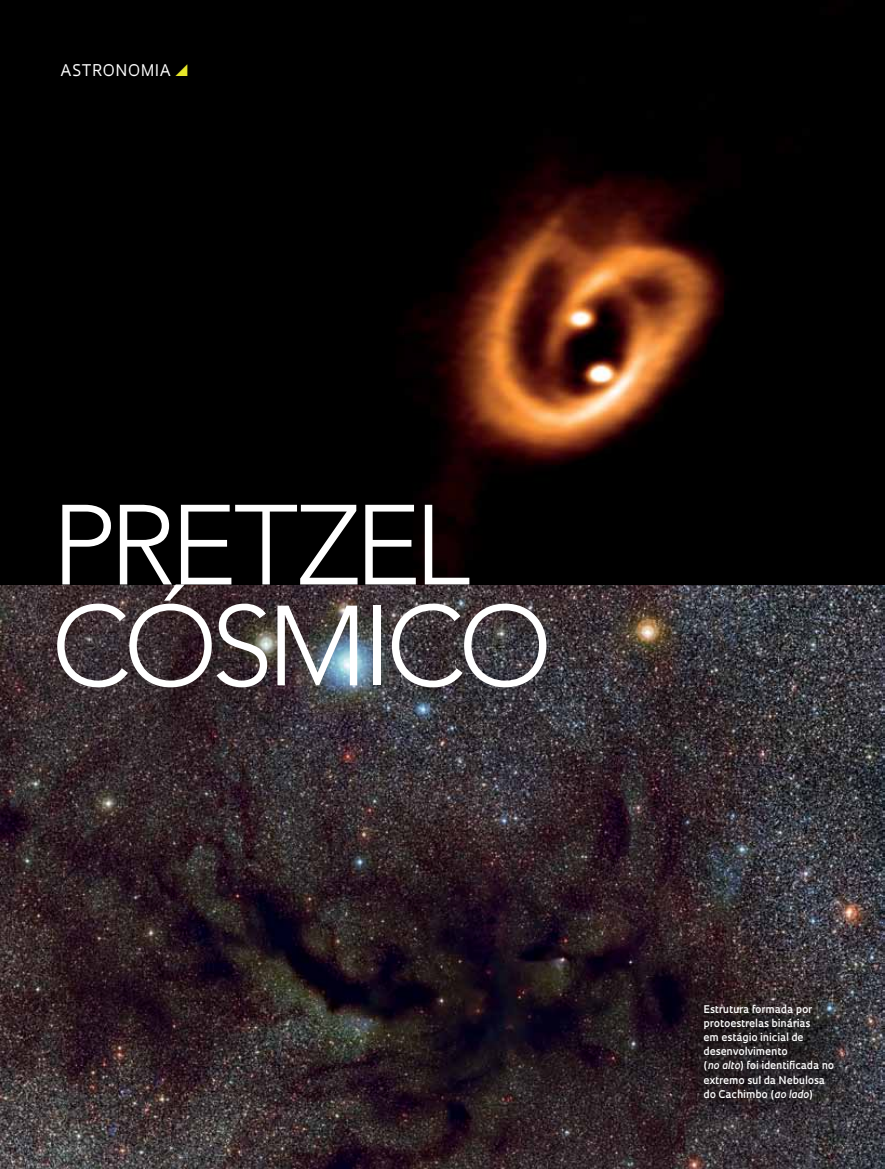
<style>
.page{position:relative;width:885px;height:1169px;background:#fff}
.page>*{position:absolute;margin:0;border:0;box-sizing:border-box;transform-origin:0 0}
.t1{font:300 112.5px/100.8px "Avenir";letter-spacing:-.05em;color:#fff}
.t2{font:15.6px "Oculum";letter-spacing:.035em;color:#fff}
.t3{font:600 10.35px/14.1px "Oculum";color:#fff}
.s1{font-style:italic}
</style>
<div class="page">
<img style="left:0;top:0;width:885px;height:1168px">
<svg style="left:693px;top:1009px;width:149px;height:98px;background:#282326"></svg>
<svg style="left:81px;top:1126px;width:6px;height:7px"></svg>
<svg style="left:176px;top:64px;width:11px;height:12px"></svg>
<h2 class="t2" style="left:60px;top:60px;width:110px">ASTRONOMIA</h2>
<h1 class="t1" style="left:51px;top:495px;width:502px">PRETZEL<br>CÓSMICO</h1>
<p class="t3" style="left:704px;top:1001px;width:132px">Estrutura formada por protoestrelas binárias<br>em estágio inicial de desenvolvimento<br>(<span class="s1">no alto</span>) foi identificada no extremo sul da Nebulosa do Cachimbo (<span class="s1">ao lado</span>)</p>
</div>
